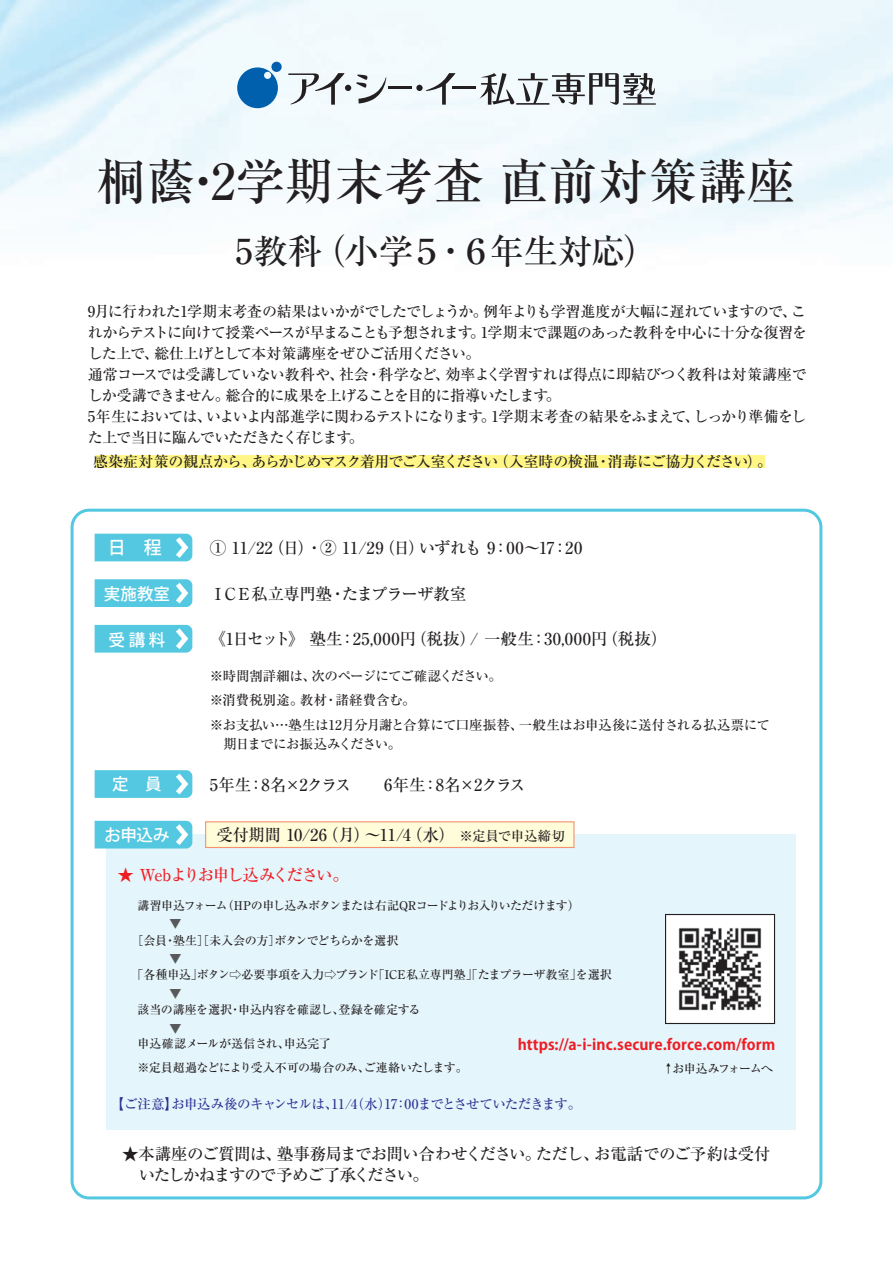
<style>
.page{position:relative;width:893px;height:1263px;background:#fff}
.page>*{position:absolute;margin:0;border:0;box-sizing:border-box;transform-origin:0 0}
.t1{font:500 49.5px "Ryumin Pr 6 N";color:#231f20}
.t2{font:500 34.5px "Ryumin Pr 6 N";letter-spacing:-.01em;color:#231f20}
.t3{font:500 18px "Koz Go Pr 6 N";color:#fff}
.t4{font:500 16.5px/21px "Ryumin Pr 6 N";letter-spacing:-.045em;color:#231f20}
.t5{font:500 16.5px "Ryumin Pr 6 N";letter-spacing:.015em;color:#231f20}
.t6{font:500 16.5px "Ryumin Pr 6 N";letter-spacing:-.025em;color:#231f20}
.t7{font:500 16.5px "Ryumin Pr 6 N";letter-spacing:-.065em;color:#231f20}
.t8{font:500 16.5px "Ryumin Pr 6 N";letter-spacing:-.1em;color:#ee1d23}
.t9{font:500 16.5px "Koz Go Pr 6 N";color:#fff}
.t10{font:500 15px/21px "Ryumin Pr 6 N";letter-spacing:-.05em;color:#231f20}
.t11{font:700 15px "Koz Go Pr 6 N";letter-spacing:.005em;color:#ee1d23}
.t12{font:500 13.5px/19.5px "Ryumin Pr 6 N";letter-spacing:-.035em;color:#231f20}
.t13{font:500 13.5px "Ryumin Pr 6 N";letter-spacing:-.05em;color:#2e3092}
.t14{font:500 13.5px "Ryumin Pr 6 N";letter-spacing:.005em;color:#231f20}
.t15{font:500 12px/24px "Ryumin Pr 6 N";letter-spacing:-.035em;color:#231f20}
.t16{font:500 12px "Ryumin Pr 6 N";letter-spacing:-.06em;color:#231f20}
.t17{font:500 12px "Ryumin Pr 6 N";letter-spacing:-.085em;color:#231f20}
.t18{font:12px "Koz Go Pr 6 N";color:#57585a}
.s1{font-size:13.5px}
.s2{font-family:"Koz Go Pr 6 N";font-weight:400}
</style>
<div class="page">
<img style="left:0;top:0;width:893px;height:242px">
<svg style="left:237px;top:67px;width:41px;height:41px;background:#3984c0"></svg>
<div style="left:271px;top:62px;width:11px;height:10px;background:#0160ae;border-radius:50%"></div>
<svg style="left:416px;top:73px;width:40px;height:32px"></svg>
<hr style="left:388px;top:87px;width:24px;height:2px;background:#231f20">
<hr style="left:452px;top:87px;width:24px;height:2px;background:#231f20">
<svg style="left:288px;top:73px;width:98px;height:32px"></svg>
<svg style="left:479px;top:73px;width:177px;height:32px"></svg>
<div style="left:106px;top:835px;width:689px;height:295px;background:#e5f5fc"></div>
<div style="left:95px;top:455px;width:669px;height:13px;background:#fff685"></div>
<div style="left:71px;top:509px;width:751px;height:690px;border:3px solid #53c8e0;border-radius:17px"></div>
<div style="left:95px;top:534px;width:97px;height:27px;background:#53c8e0"></div>
<svg style="left:95px;top:579px;width:97px;height:28px;background:#5ccbe1"></svg>
<div style="left:205px;top:821px;width:369px;height:27px;background:#fffcda;border:1px solid #f6916e"></div>
<div style="left:95px;top:821px;width:97px;height:27px;background:#53c8e0"></div>
<div style="left:665px;top:914px;width:110px;height:110px;background:#fff;border:1px solid #231f20"></div>
<img style="left:678px;top:928px;width:84px;height:83px">
<svg style="left:95px;top:625px;width:97px;height:28px;background:#5dcbe1"></svg>
<svg style="left:95px;top:770px;width:97px;height:28px;background:#5ccbe1"></svg>
<h1 class="t1" style="left:97px;top:142px;width:701px">桐蔭・2学期末考査 直前対策講座</h1>
<h2 class="t2" style="left:236px;top:224px;width:423px">5教科（小学５・６年生対応）</h2>
<p class="t10" style="left:88px;top:300px;width:721px">9月に行われた1学期末考査の結果はいかがでしたでしょうか。例年よりも学習進度が大幅に遅れていますので、これからテストに向けて授業ペースが早まることも予想されます。1学期末で課題のあった教科を中心に十分な復習をした上で、総仕上げとして本対策講座をぜひご活用ください。<br>通常コースでは受講していない教科や、社会・科学など、効率よく学習すれば得点に即結びつく教科は対策講座でしか受講できません。総合的に成果を上げることを目的に指導いたします。<br>5年生においては、いよいよ内部進学に関わるテストになります。1学期末考査の結果をふまえて、しっかり準備をした上で当日に臨んでいただきたく存じます。</p>
<p class="t10" style="left:93px;top:450px;width:681px">感染症対策の観点から、あらかじめマスク着用でご入室ください（入室時の検温・消毒にご協力ください）。</p>
<p class="t3" style="left:108px;top:537px;width:55px">日　程</p>
<p class="t6" style="left:210px;top:535px;width:374px">① 11/22（日）・② 11/29（日）いずれも 9：00～17：20</p>
<p class="t9" style="left:104px;top:584px;width:68px">実施教室</p>
<p class="t7" style="left:210px;top:580px;width:275px">ＩＣＥ私立専門塾・たまプラーザ教室　</p>
<p class="t9" style="left:109px;top:631px;width:58px">受 講 料</p>
<p class="t5" style="left:210px;top:626px;width:459px">《1日セット》 塾生：25,000円（税抜）/ 一般生：30,000円（税抜）</p>
<p class="t12" style="left:210px;top:665px;width:294px">※時間割詳細は、次のページにてご確認ください。</p>
<p class="t12" style="left:223px;top:715px;width:548px;text-indent:-13px">※お支払い…塾生は12月分月謝と合算にて口座振替、一般生はお申込後に送付される払込票にて期日までにお振込みください。</p>
<p class="t14" style="left:210px;top:690px;width:207px">※消費税別途。教材・諸経費含む。</p>
<p class="t9" style="left:112px;top:775px;width:51px">定　員</p>
<p class="t4" style="left:210px;top:773px;width:317px">5年生：8名×2クラス　　6年生：8名×2クラス</p>
<p class="t9" style="left:104px;top:826px;width:67px">お申込み</p>
<p class="t4" style="left:217px;top:824px;width:350px">受付期間 10/26（月）～11/4（水） <span class="s1">※定員で申込締切</span></p>
<p class="t8" style="left:117px;top:862px;width:233px"><span class="s2">★</span> Webよりお申し込みください。</p>
<p class="t16" style="left:138px;top:896px;width:444px">講習申込フォーム（HPの申し込みボタンまたは右記QRコードよりお入りいただけます）</p>
<p class="t15" style="left:132px;top:927px;width:268px">［会員・塾生］［未入会の方］ボタンでどちらかを選択</p>
<p class="t15" style="left:132px;top:962px;width:482px">「各種申込」ボタン⇨必要事項を入力⇨ブランド「ICE私立専門塾」「たまプラーザ教室」を選択</p>
<p class="t15" style="left:138px;top:996px;width:285px">該当の講座を選択・申込内容を確認し、登録を確定する</p>
<p class="t15" style="left:138px;top:1031px;width:332px">申込確認メールが送信され、申込完了<br>※定員超過などにより受入不可の場合のみ、ご連絡いたします。</p>
<p class="t18" style="left:170px;top:917px;width:13px">▼</p>
<p class="t18" style="left:170px;top:952px;width:13px">▼</p>
<p class="t18" style="left:170px;top:987px;width:13px">▼</p>
<p class="t18" style="left:170px;top:1021px;width:13px">▼</p>
<p class="t11" style="left:518px;top:1036px;width:259px">https://a-i-inc.secure.force.com/form</p>
<p class="t17" style="left:662px;top:1059px;width:112px">↑お申込みフォームへ</p>
<p class="t13" style="left:111px;top:1094px;width:472px">【ご注意】お申込み後のキャンセルは、11/4（水）17：00までとさせていただきます。</p>
<p class="t4" style="left:122px;top:1143px;width:650px">★本講座のご質問は、塾事務局までお問い合わせください。ただし、お電話でのご予約は受付　いたしかねますので予めご了承ください。</p>
</div>
